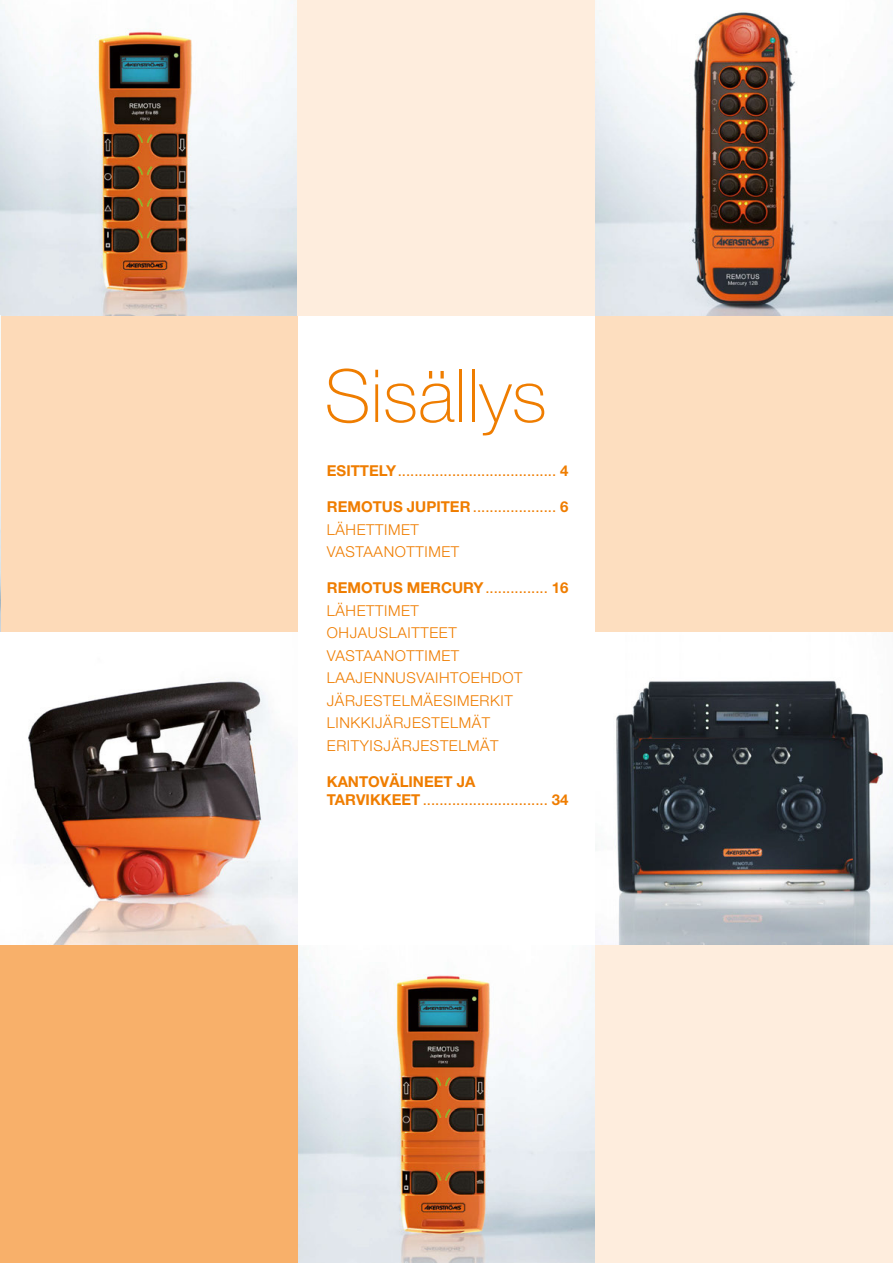
<style>
.page{position:relative;width:893px;height:1263px;background:#fff}
.page>*{position:absolute;margin:0;border:0;box-sizing:border-box;transform-origin:0 0}
.t1{font:100 73.2px "Helvetica Neue";color:#ef7d00}
.t2{font:300 15px/22.5px "Helvetica Neue";letter-spacing:.04em;color:#ef7d00}
.t3{font:15px/18px "Helvetica Neue";color:#ef7d00}
.s1{font-weight:700}
.s2{font-weight:400}
</style>
<div class="page">
<img style="left:0;top:10px;width:297px;height:306px">
<img style="left:595px;top:631px;width:298px;height:315px">
<img style="left:298px;top:955px;width:297px;height:308px">
<div style="left:298px;top:0;width:297px;height:316px;background:#feeddd"></div>
<div style="left:595px;top:946px;width:298px;height:317px;background:#feeddd"></div>
<img style="left:595px;top:12px;width:298px;height:304px">
<img style="left:0;top:631px;width:297px;height:315px">
<div style="left:595px;top:316px;width:298px;height:315px;background:#fddebf"></div>
<div style="left:0;top:946px;width:298px;height:317px;background:#f8b06a"></div>
<div style="left:0;top:316px;width:298px;height:315px;background:#fddab8"></div>
<img style="left:0;top:316px;width:1px;height:315px">
<h1 class="t1" style="left:324px;top:354px;width:224px">Sisällys</h1>
<p class="t3" style="left:327px;top:462px;width:243px"><span class="s1">ESITTELY</span>...................................... <span class="s1">4</span></p>
<p class="t2" style="left:327px;top:495px;width:243px"><span class="s1">REMOTUS JUPITER</span> <span class="s2">....................</span> <span class="s1">6<br></span>LÄHETTIMET<br>VASTAANOTTIMET</p>
<p class="t2" style="left:327px;top:576px;width:243px"><span class="s1">REMOTUS MERCURY</span><span class="s2">...............</span> <span class="s1">16<br></span>LÄHETTIMET<br>OHJAUSLAITTEET<br>VASTAANOTTIMET<br>LAAJENNUSVAIHTOEHDOT<br>JÄRJESTELMÄESIMERKIT<br>LINKKIJÄRJESTELMÄT<br>ERITYISJÄRJESTELMÄT</p>
<p class="t3" style="left:327px;top:772px;width:243px"><span class="s1">KANTOVÄLINEET JA<br>TARVIKKEET</span> .............................. <span class="s1">34</span></p>
</div>
